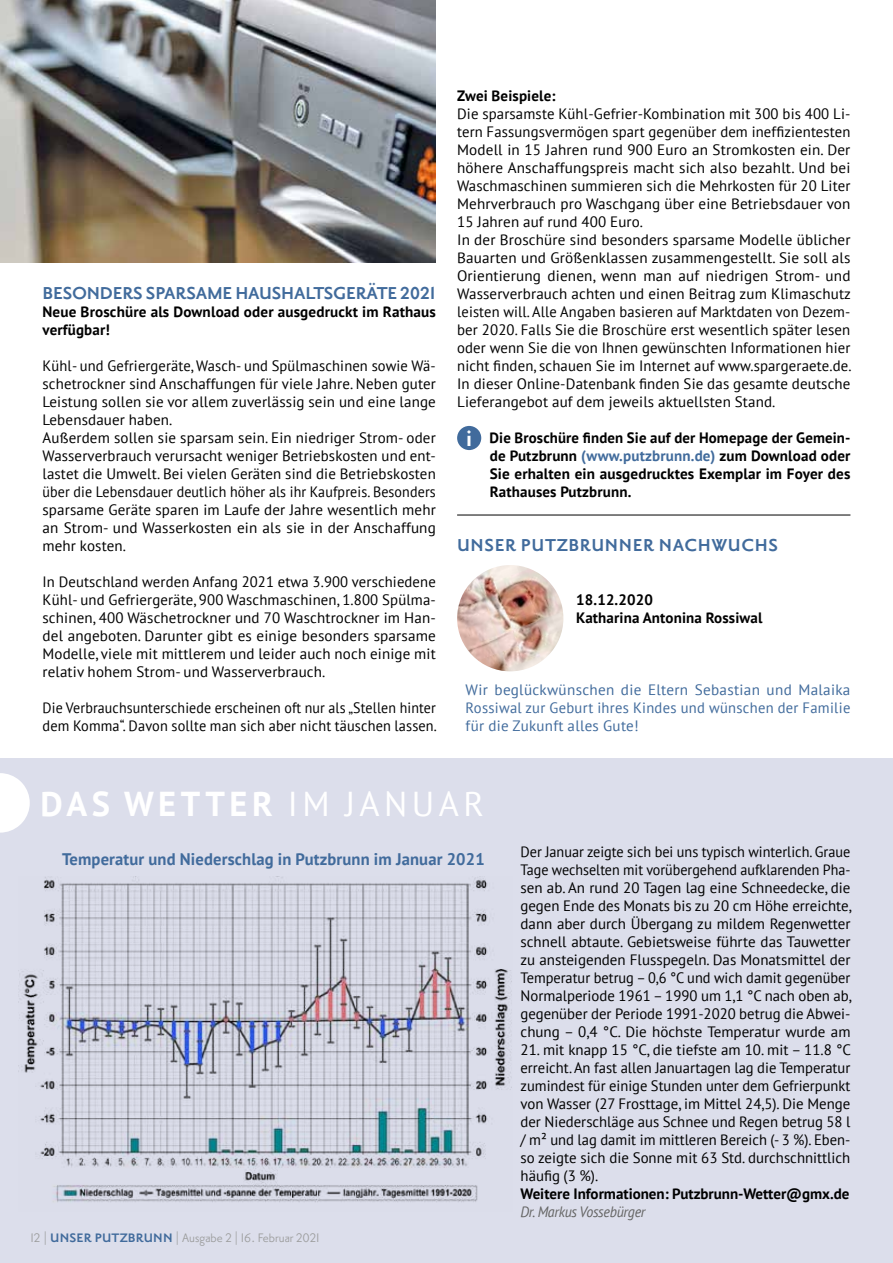
<style>
.page{position:relative;width:893px;height:1263px;background:#fff}
.page>*{position:absolute;margin:0;border:0;box-sizing:border-box;transform-origin:0 0}
.t1{font:700 34.5px "PT Sans";letter-spacing:.13em;color:#fff}
.t2{font:700 21px "Priori Sans OT";letter-spacing:-.01em;color:#416b9c}
.t3{font:700 21px "Priori Sans OT";letter-spacing:.03em;color:#416b9c}
.t4{font:700 16.8px "PT Sans";letter-spacing:.01em;color:#416b9c}
.t5{font:15px/18px "PT Sans";letter-spacing:.01em;color:#000}
.t6{font:15px/18px "PT Sans";letter-spacing:.01em;color:#000;text-align:justify;scale:.95 1}
.t7{font:700 15px/18px "PT Sans";letter-spacing:.01em;color:#000}
.t8{font:15px/18px "PT Sans";letter-spacing:.02em;color:#416b9c;text-align:justify}
.t9{font:15px/18px "PT Sans";letter-spacing:.01em;color:#000;scale:.93 1}
.t10{font:15px "Priori Sans OT";color:#9c9d9d}
.t11{font:italic 15px "PT Sans";letter-spacing:-.02em;color:#636362;scale:.93 1}
.s1{font-family:"Priori Sans OT";font-size:28.8px;color:#fff}
.s2{color:#416b9c}
.s3{font-weight:400}
.s4{font-weight:700;color:#416b9c}
</style>
<div class="page">
<hr style="left:457px;top:515px;width:393px;height:1px;background:#000">
<svg style="left:457px;top:426px;width:24px;height:24px"></svg>
<img style="left:457px;top:565px;width:106px;height:106px;border-radius:53px">
<div style="left:0;top:758px;width:893px;height:505px;background:#dcdeeb"></div>
<svg style="left:0;top:773px;width:30px;height:60px"></svg>
<img style="left:18px;top:876px;width:494px;height:326px">
<img style="left:0;top:0;width:436px;height:263px">
<h2 class="t2" style="left:43px;top:282px;width:395px">BESONDERS SPARSAME HAUSHALTSGERÄTE 2021</h2>
<p class="t7" style="left:43px;top:302px;width:395px">Neue Broschüre als Download oder ausgedruckt im Rathaus verfügbar!</p>
<p class="t5" style="left:43px;top:356px;width:395px">Kühl- und Gefriergeräte, Wasch- und Spülmaschinen sowie Wä&shy;schetrockner sind Anschaffungen für viele Jahre. Neben guter Leistung sollen sie vor allem zuverlässig sein und eine lange Lebensdauer haben.<br>Außerdem sollen sie sparsam sein. Ein niedriger Strom- oder Wasserverbrauch verursacht weniger Betriebskosten und ent&shy;lastet die Umwelt. Bei vielen Geräten sind die Betriebskosten über die Lebensdauer deutlich höher als ihr Kaufpreis. Besonders sparsame Geräte sparen im Laufe der Jahre wesentlich mehr an Strom- und Wasserkosten ein als sie in der Anschaffung mehr kosten.</p>
<p class="t5" style="left:43px;top:572px;width:395px;text-align:justify">In Deutschland werden Anfang 2021 etwa 3.900 verschiedene Kühl- und Gefriergeräte, 900 Waschmaschinen, 1.800 Spülma&shy;schinen, 400 Wäschetrockner und 70 Waschtrockner im Han&shy;del angeboten. Darunter gibt es einige besonders sparsame Modelle, viele mit mittlerem und leider auch noch einige mit relativ hohem Strom- und Wasserverbrauch.</p>
<p class="t9" style="left:43px;top:698px;width:426px">Die Verbrauchsunterschiede erscheinen oft nur als „Stellen hinter dem Komma“. Davon sollte man sich aber nicht täuschen lassen.</p>
<p class="t7" style="left:457px;top:86px;width:100px">Zwei Beispiele:</p>
<p class="t5" style="left:457px;top:104px;width:396px">Die sparsamste Kühl-Gefrier-Kombination mit 300 bis 400 Li&shy;tern Fassungsvermögen spart gegenüber dem ineffizientesten Modell in 15 Jahren rund 900 Euro an Stromkosten ein. Der höhere Anschaffungspreis macht sich also bezahlt. Und bei Waschmaschinen summieren sich die Mehrkosten für 20 Liter Mehrverbrauch pro Waschgang über eine Betriebsdauer von 15 Jahren auf rund 400 Euro.<br>In der Broschüre sind besonders sparsame Modelle üblicher Bauarten und Größenklassen zusammengestellt. Sie soll als Orientierung dienen, wenn man auf niedrigen Strom- und Wasserverbrauch achten und einen Beitrag zum Klimaschutz leisten will. Alle Angaben basieren auf Marktdaten von Dezem&shy;ber 2020. Falls Sie die Broschüre erst wesentlich später lesen oder wenn Sie die von Ihnen gewünschten Informationen hier nicht finden, schauen Sie im Internet auf www.spargeraete.de.<br>In dieser Online-Datenbank finden Sie das gesamte deutsche Lieferangebot auf dem jeweils aktuellsten Stand.</p>
<p class="t7" style="left:490px;top:428px;width:362px;text-align:justify;text-indent:-24px"><span class="s1">i</span> Die Broschüre finden Sie auf der Homepage der Gemein&shy;de Putzbrunn <span class="s2">(www.putzbrunn.de)</span> zum Download oder Sie erhalten ein ausgedrucktes Exemplar im Foyer des Rathauses Putzbrunn.</p>
<h2 class="t3" style="left:457px;top:534px;width:322px">UNSER PUTZBRUNNER NACHWUCHS</h2>
<p class="t7" style="left:576px;top:590px;width:188px">18.12.2020<br>Katharina Antonina Rossiwal</p>
<p class="t8" style="left:466px;top:680px;width:386px">Wir beglückwünschen die Eltern Sebastian und Malaika Rossiwal zur Geburt ihres Kindes und wünschen der Familie für die Zukunft alles Gute!</p>
<h1 class="t1" style="left:40px;top:781px;width:445px">DAS WETTER <span class="s3">IM JANUAR</span></h1>
<p class="t4" style="left:62px;top:848px;width:424px">Temperatur und Niederschlag in Putzbrunn im Januar 2021</p>
<p class="t10" style="left:30px;top:1230px;width:291px">12 | <span class="s4">UNSER PUTZBRUNN</span> | Ausgabe 2 | 16. Februar 2021</p>
<p class="t6" style="left:521px;top:842px;width:350px">Der Januar zeigte sich bei uns typisch winterlich. Graue Tage wechselten mit vorübergehend aufklarenden Pha&shy;sen ab. An rund 20 Tagen lag eine Schneedecke, die gegen Ende des Monats bis zu 20 cm Höhe erreichte, dann aber durch Übergang zu mildem Regenwetter schnell abtaute. Gebietsweise führte das Tauwetter zu ansteigenden Flusspegeln. Das Monatsmittel der Temperatur betrug – 0,6 °C und wich damit gegenüber Normalperiode 1961 – 1990 um 1,1 °C nach oben ab, gegenüber der Periode 1991-2020 betrug die Abwei&shy;chung – 0,4 °C. Die höchste Temperatur wurde am</p>
<p class="t5" style="left:521px;top:1040px;width:332px;text-align:justify">21. mit knapp 15 °C, die tiefste am 10. mit – 11.8 °C erreicht. An fast allen Januartagen lag die Temperatur zumindest für einige Stunden unter dem Gefrierpunkt von Wasser (27 Frosttage, im Mittel 24,5). Die Menge der Niederschläge aus Schnee und Regen betrug 58 l / m² und lag damit im mittleren Bereich (- 3 %). Eben&shy;so zeigte sich die Sonne mit 63 Std. durchschnittlich häufig (3 %).</p>
<p class="t7" style="left:521px;top:1184px;width:330px">Weitere Informationen: Putzbrunn-Wetter@gmx.de</p>
<p class="t11" style="left:521px;top:1202px;width:136px">Dr. Markus Vossebürger</p>
</div>
